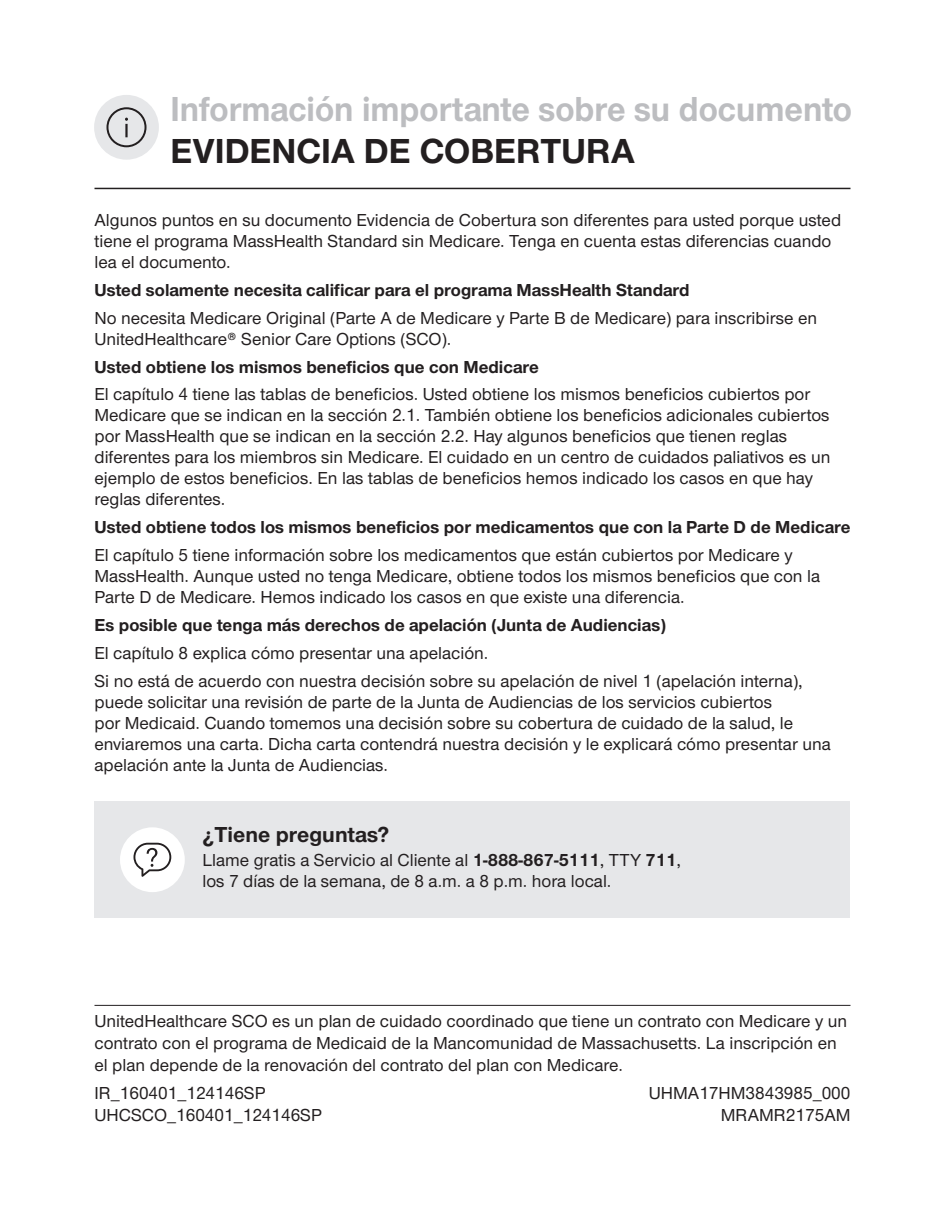
<style>
.page{position:relative;width:945px;height:1215px;background:#fff}
.page>*{position:absolute;margin:0;border:0;box-sizing:border-box;transform-origin:0 0}
.t1{font:700 36px "UHC Sans";color:#bcbdc0;scale:.95 1}
.t2{font:700 36px "UHC Sans";color:#231f20}
.t3{font:700 22.5px "UHC Sans";color:#231f20}
.t4{font:500 18px/21px "UHC Sans";color:#231f20}
.t5{font:700 18px "UHC Sans";color:#231f20}
.s1{font-weight:700}
</style>
<div class="page">
<div style="left:94px;top:801px;width:756px;height:117px;background:#e6e7e9"></div>
<hr style="left:94px;top:1005px;width:756px;height:1px;background:#231f20">
<div style="left:94px;top:95px;width:65px;height:65px;background:#e6e7e9;border-radius:50%"></div>
<svg style="left:106px;top:107px;width:41px;height:40px"></svg>
<hr style="left:94px;top:188px;width:756px;height:1px;background:#231f20">
<div style="left:120px;top:827px;width:65px;height:65px;background:#fff;border-radius:50%"></div>
<svg style="left:133px;top:843px;width:38px;height:34px"></svg>
<h1 class="t1" style="left:171px;top:85px;width:719px">Información importante sobre su documento</h1>
<h1 class="t2" style="left:171px;top:127px;width:466px">EVIDENCIA DE COBERTURA</h1>
<p class="t4" style="left:94px;top:208px;width:748px">Algunos puntos en su documento Evidencia de Cobertura son diferentes para usted porque usted tiene el programa MassHealth Standard sin Medicare. Tenga en cuenta estas diferencias cuando lea el documento.</p>
<p class="t5" style="left:94px;top:278px;width:597px">Usted solamente necesita calificar para el programa MassHealth Standard</p>
<p class="t4" style="left:94px;top:307px;width:724px">No necesita Medicare Original (Parte A de Medicare y Parte B de Medicare) para inscribirse en<br>UnitedHealthcare® Senior Care Options (SCO).</p>
<p class="t5" style="left:94px;top:354px;width:446px">Usted obtiene los mismos beneficios que con Medicare</p>
<p class="t4" style="left:94px;top:383px;width:738px">El capítulo 4 tiene las tablas de beneficios. Usted obtiene los mismos beneficios cubiertos por Medicare que se indican en la sección 2.1. También obtiene los beneficios adicionales cubiertos por MassHealth que se indican en la sección 2.2. Hay algunos beneficios que tienen reglas diferentes para los miembros sin Medicare. El cuidado en un centro de cuidados paliativos es un ejemplo de estos beneficios. En las tablas de beneficios hemos indicado los casos en que hay reglas diferentes.</p>
<p class="t5" style="left:94px;top:515px;width:758px">Usted obtiene todos los mismos beneficios por medicamentos que con la Parte D de Medicare</p>
<p class="t4" style="left:94px;top:544px;width:727px">El capítulo 5 tiene información sobre los medicamentos que están cubiertos por Medicare y<br>MassHealth. Aunque usted no tenga Medicare, obtiene todos los mismos beneficios que con la<br>Parte D de Medicare. Hemos indicado los casos en que existe una diferencia.</p>
<p class="t5" style="left:94px;top:613px;width:573px">Es posible que tenga más derechos de apelación (Junta de Audiencias)</p>
<p class="t4" style="left:94px;top:638px;width:710px;line-height:27.8px">El capítulo 8 explica cómo presentar una apelación.<br>Si no está de acuerdo con nuestra decisión sobre su apelación de nivel 1 (apelación interna),</p>
<p class="t4" style="left:94px;top:691px;width:738px">puede solicitar una revisión de parte de la Junta de Audiencias de los servicios cubiertos<br>por Medicaid. Cuando tomemos una decisión sobre su cobertura de cuidado de la salud, le enviaremos una carta. Dicha carta contendrá nuestra decisión y le explicará cómo presentar una apelación ante la Junta de Audiencias.</p>
<p class="t3" style="left:202px;top:820px;width:188px">¿Tiene preguntas?</p>
<p class="t4" style="left:203px;top:849px;width:480px">Llame gratis a Servicio al Cliente al <span class="s1">1-888-867-5111</span>, TTY <span class="s1">711</span>, los 7 días de la semana, de 8 a.m. a 8 p.m. hora local.</p>
<p class="t4" style="left:94px;top:1010px;width:754px;line-height:21.6px">UnitedHealthcare SCO es un plan de cuidado coordinado que tiene un contrato con Medicare y un contrato con el programa de Medicaid de la Mancomunidad de Massachusetts. La inscripción en el plan depende de la renovación del contrato del plan con Medicare.</p>
<p class="t4" style="left:94px;top:1082px;width:173px">IR_160401_124146SP</p>
<p class="t4" style="left:649px;top:1082px;width:203px">UHMA17HM3843985_000</p>
<p class="t4" style="left:94px;top:1103px;width:229px">UHCSCO_160401_124146SP</p>
<p class="t4" style="left:721px;top:1103px;width:131px">MRAMR2175AM</p>
</div>
